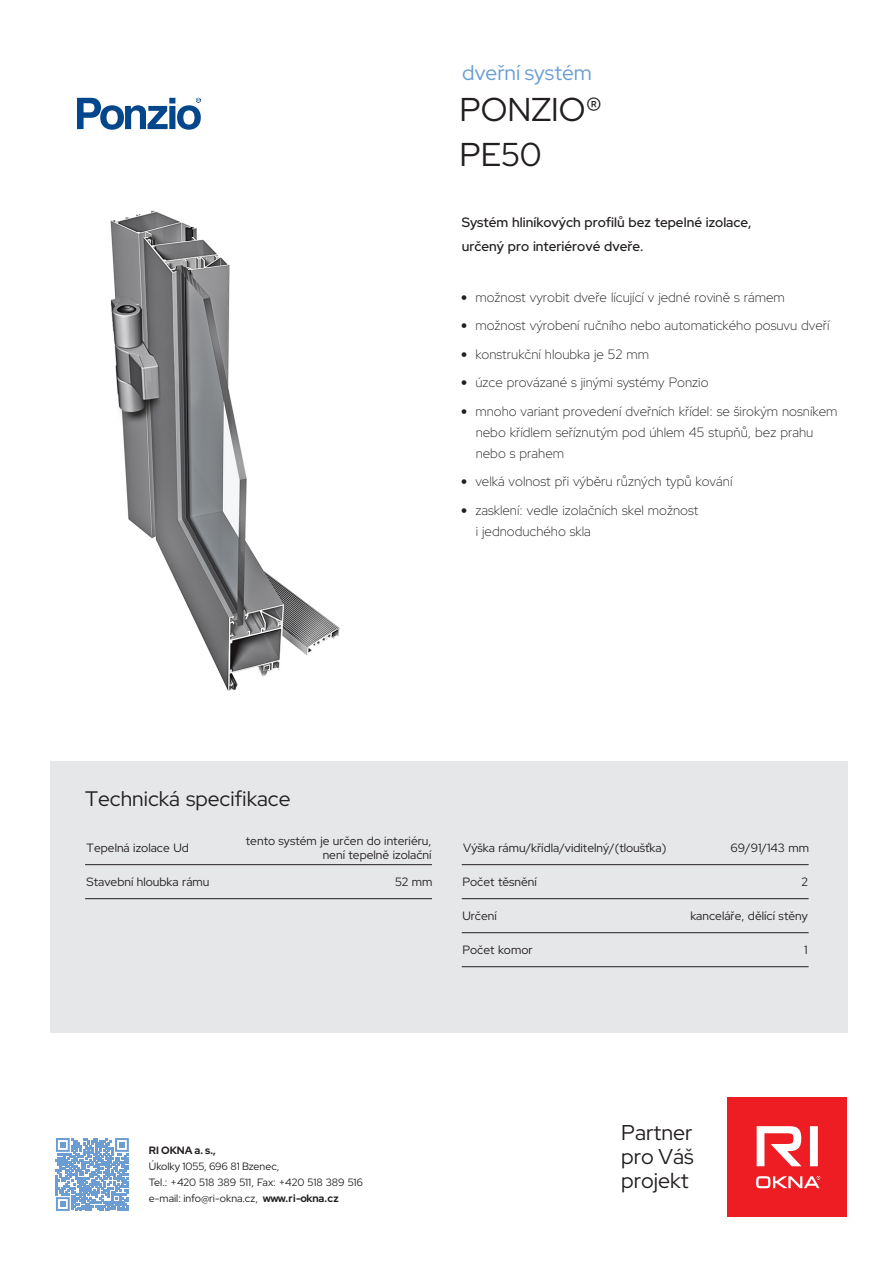
<style>
.page{position:relative;width:894px;height:1263px;background:#fff}
.page>*{position:absolute;margin:0;border:0;box-sizing:border-box;transform-origin:0 0}
.t1{font:33px/45px "Red Hat Display";color:#231f20}
.t2{font:21.45px/24px "Red Hat Display";color:#231f20;text-align:justify}
.t3{font:21px "Red Hat Display";color:#231f20}
.t4{font:21px "Red Hat Display";color:#699cd3}
.t5{font:300 13.5px/28.5px "Red Hat Display";color:#231f20}
.t6{font:500 13.5px/24px "Red Hat Display";color:#231f20}
.t7{font:12px/14.4px "Red Hat Display";color:#231f20;text-align:right}
.t8{font:10.5px/16px "Red Hat Display";color:#231f20}
.t9{font:700 10.5px "Red Hat Display";color:#231f20}
.s1{font-weight:700}
</style>
<div class="page">
<img style="left:110px;top:210px;width:230px;height:481px">
<div style="left:50px;top:761px;width:796px;height:272px;background:#e6e7e9"></div>
<hr style="left:461px;top:966px;width:347px;height:1px;background:#231f20">
<hr style="left:461px;top:932px;width:347px;height:1px;background:#231f20">
<hr style="left:461px;top:898px;width:347px;height:1px;background:#231f20">
<hr style="left:85px;top:898px;width:347px;height:1px;background:#231f20">
<hr style="left:461px;top:864px;width:347px;height:1px;background:#231f20">
<hr style="left:85px;top:864px;width:347px;height:1px;background:#231f20">
<div style="left:727px;top:1097px;width:119px;height:120px;background:#ee1d23"></div>
<svg style="left:756px;top:1126px;width:63px;height:62px"></svg>
<svg style="left:77px;top:98px;width:124px;height:32px"></svg>
<svg style="left:56px;top:1138px;width:73px;height:73px"></svg>
<h3 class="t4" style="left:462px;top:59px;width:131px">dveřní systém</h3>
<h1 class="t1" style="left:459px;top:87px;width:144px">PONZIO®<br>PE50</h1>
<p class="t6" style="left:461px;top:210px;width:291px">Systém hliníkových profilů bez tepelné izolace, určený pro interiérové dveře.</p>
<h3 class="t3" style="left:85px;top:785px;width:207px">Technická specifikace</h3>
<p class="t5" style="left:475px;top:282px;width:363px">možnost vyrobit dveře lícující v jedné rovině s rámem možnost výrobení ručního nebo automatického posuvu dveří konstrukční hloubka je 52 mm<br>úzce provázané s jinými systémy Ponzio<br>mnoho variant provedení dveřních křídel: se širokým nosníkem</p>
<p class="t5" style="left:475px;top:421px;width:339px;line-height:21px">nebo křídlem seříznutým pod úhlem 45 stupňů, bez prahu nebo s prahem</p>
<p class="t5" style="left:475px;top:467px;width:258px">velká volnost při výběru různých typů kování zasklení: vedle izolačních skel možnost</p>
<p class="t5" style="left:475px;top:516px;width:117px">i jednoduchého skla</p>
<p class="t7" style="left:87px;top:840px;width:104px">Tepelná izolace Ud</p>
<p class="t7" style="left:246px;top:833px;width:187px">tento systém je určen do interiéru, není tepelně izolační</p>
<p class="t7" style="left:730px;top:840px;width:80px">69/91/143 mm</p>
<p class="t7" style="left:462px;top:874px;width:76px">Počet těsnění</p>
<p class="t7" style="left:801px;top:874px;width:8px">2</p>
<p class="t7" style="left:462px;top:908px;width:36px">Určení</p>
<p class="t7" style="left:690px;top:908px;width:119px">kanceláře, dělící stěny</p>
<p class="t7" style="left:462px;top:942px;width:72px">Počet komor</p>
<p class="t7" style="left:804px;top:942px;width:5px">1</p>
<p class="t7" style="left:463px;top:840px;width:204px">Výška rámu/křídla/viditelný/(tloušťka)</p>
<p class="t7" style="left:87px;top:874px;width:124px">Stavební hloubka rámu</p>
<p class="t7" style="left:395px;top:874px;width:39px">52 mm</p>
<p class="t9" style="left:149px;top:1144px;width:68px">RI OKNA a. s.,</p>
<p class="t8" style="left:149px;top:1158px;width:215px">Úkolky 1055, 696 81 Bzenec,<br>Tel.: +420 518 389 511, Fax: +420 518 389 516 e-mail: info@ri-okna.cz, <span class="s1">www.ri-okna.cz</span></p>
<h2 class="t2" style="left:621px;top:1120px;width:74px">Partner pro Váš projekt</h2>
</div>
